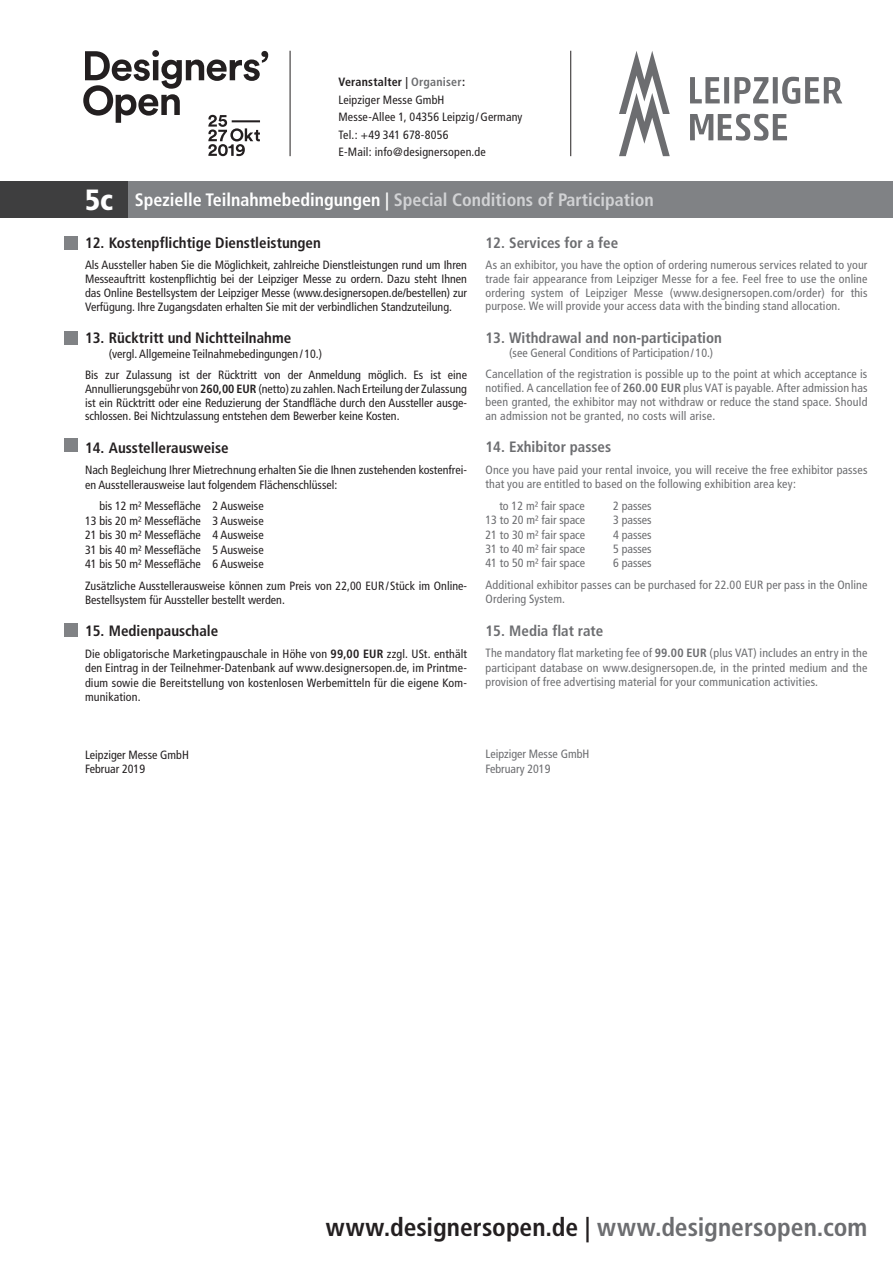
<style>
.page{position:relative;width:893px;height:1263px;background:#fff}
.page>*{position:absolute;margin:0;border:0;box-sizing:border-box;transform-origin:0 0}
.t1{font:700 condensed 25.5px "Frutiger";color:#231f20}
.t2{font:700 condensed 18px "Frutiger";color:#d1d2d4}
.t3{font:700 condensed 15px "Frutiger";color:#231f20}
.t4{font:700 condensed 15px "Frutiger";color:#6c6d70}
.t5{font:condensed 12px/14.4px "Frutiger";color:#231f20}
.t6{font:condensed 12px/13.8px "Frutiger";letter-spacing:.01em;color:#6c6d70}
.s1{font-weight:700}
.s2{font-weight:700;color:#6c6d70}
.s3{font-weight:900;font-size:29.25px;color:#fff}
.s4{color:#fff}
.s5{color:#6c6d70}
</style>
<div class="page">
<div style="left:0;top:182px;width:893px;height:36px;background:#808285"></div>
<div style="left:0;top:182px;width:128px;height:36px;background:#3e3e3f"></div>
<div style="left:64px;top:236px;width:14px;height:14px;background:#808285"></div>
<div style="left:64px;top:331px;width:14px;height:14px;background:#808285"></div>
<div style="left:64px;top:438px;width:14px;height:14px;background:#808285"></div>
<div style="left:64px;top:623px;width:14px;height:14px;background:#808285"></div>
<hr style="left:570px;top:51px;width:1px;height:105px;background:#231f20">
<hr style="left:290px;top:51px;width:1px;height:105px;background:#231f20">
<svg style="left:690px;top:114px;width:97px;height:27px"></svg>
<svg style="left:690px;top:77px;width:152px;height:27px"></svg>
<svg style="left:619px;top:51px;width:51px;height:105px"></svg>
<svg style="left:83px;top:50px;width:185px;height:106px"></svg>
<p class="t5" style="left:338px;top:73px;width:186px;line-height:17.5px"><span class="s1">Veranstalter |</span> <span class="s2">Organiser</span><span class="s1">:<br></span>Leipziger Messe GmbH<br>Messe-Allee 1, 04356 Leipzig /Germany<br>Tel.: +49 341 678-8056<br>E-Mail: info@designersopen.de</p>
<h2 class="t2" style="left:85px;top:189px;width:570px"><span class="s3">5c</span> <span class="s4">Spezielle Teilnahmebedingungen |</span> Special Conditions of Participation</h2>
<p class="t3" style="left:85px;top:234px;width:237px">12. Kostenpflichtige Dienstleistungen</p>
<p class="t5" style="left:85px;top:258px;width:383px;line-height:14px;text-align:justify">Als Aussteller haben Sie die Möglichkeit, zahlreiche Dienstleistungen rund um Ihren Messeauftritt kostenpflichtig bei der Leipziger Messe zu ordern. Dazu steht Ihnen das Online Bestellsystem der Leipziger Messe (www.designersopen.de/bestellen) zur Verfügung. Ihre Zugangsdaten erhalten Sie mit der verbindlichen Standzuteilung.</p>
<p class="t3" style="left:85px;top:329px;width:208px">13. Rücktritt und Nichtteilnahme</p>
<p class="t5" style="left:85px;top:343px;width:383px;line-height:21px;text-indent:24px">(vergl. Allgemeine Teilnahmebedingungen / 10.)<br>Bis zur Zulassung ist der Rücktritt von der Anmeldung möglich. Es ist eine</p>
<p class="t5" style="left:85px;top:382px;width:383px;line-height:13.8px;text-align:justify">Annullierungsgebühr von <span class="s1">260,00 EUR</span> (netto) zu zahlen. Nach Erteilung der Zulassung ist ein Rücktritt oder eine Reduzierung der Standfläche durch den Aussteller ausge&shy;schlossen. Bei Nichtzulassung entstehen dem Bewerber keine Kosten.</p>
<p class="t3" style="left:85px;top:439px;width:145px">14. Ausstellerausweise</p>
<p class="t5" style="left:85px;top:463px;width:383px">Nach Begleichung Ihrer Mietrechnung erhalten Sie die Ihnen zustehenden kostenfrei&shy;en Ausstellerausweise laut folgendem Flächenschlüssel:</p>
<p class="t5" style="left:85px;top:499px;width:180px;text-align:justify;text-indent:14px">bis 12 m² Messefläche 2 Ausweise 13 bis 20 m² Messefläche 3 Ausweise 21 bis 30 m² Messefläche 4 Ausweise 31 bis 40 m² Messefläche 5 Ausweise 41 bis 50 m² Messefläche 6 Ausweise</p>
<p class="t5" style="left:85px;top:578px;width:383px">Zusätzliche Ausstellerausweise können zum Preis von 22,00 EUR/ Stück im Online-<br>Bestellsystem für Aussteller bestellt werden.</p>
<p class="t3" style="left:85px;top:622px;width:135px">15. Medienpauschale</p>
<p class="t5" style="left:85px;top:647px;width:383px;text-align:justify">Die obligatorische Marketingpauschale in Höhe von <span class="s1">99,00 EUR</span> zzgl. USt. enthält den Eintrag in der Teilnehmer-Datenbank auf www.designersopen.de, im Printme&shy;dium sowie die Bereitstellung von kostenlosen Werbemitteln für die eigene Kom&shy;munikation.</p>
<p class="t4" style="left:485px;top:234px;width:134px">12. Services for a fee</p>
<p class="t6" style="left:485px;top:258px;width:384px;text-align:justify">As an exhibitor, you have the option of ordering numerous services related to your trade fair appearance from Leipziger Messe for a fee. Feel free to use the online ordering system of Leipziger Messe (www.designersopen.com/order) for this purpose. We will provide your access data with the binding stand allocation.</p>
<p class="t4" style="left:485px;top:329px;width:238px">13. Withdrawal and non-participation</p>
<p class="t6" style="left:485px;top:343px;width:383px;line-height:21px;text-indent:24px">(see General Conditions of Participation / 10.)<br>Cancellation of the registration is possible up to the point at which acceptance is</p>
<p class="t6" style="left:485px;top:381px;width:383px;text-align:justify">notified. A cancellation fee of <span class="s1">260.00 EUR</span> plus VAT is payable. After admission has been granted, the exhibitor may not withdraw or reduce the stand space. Should an admission not be granted, no costs will arise.</p>
<p class="t4" style="left:485px;top:438px;width:127px">14. Exhibitor passes</p>
<p class="t6" style="left:485px;top:462px;width:383px;line-height:14.4px">Once you have paid your rental invoice, you will receive the free exhibitor passes that you are entitled to based on the following exhibition area key:</p>
<p class="t6" style="left:499px;top:499px;width:87px">to 12 m² fair space</p>
<p class="t6" style="left:613px;top:499px;width:40px">2 passes</p>
<p class="t6" style="left:485px;top:513px;width:101px">13 to 20 m² fair space</p>
<p class="t6" style="left:613px;top:513px;width:40px">3 passes</p>
<p class="t6" style="left:485px;top:527px;width:101px">21 to 30 m² fair space</p>
<p class="t6" style="left:613px;top:527px;width:40px">4 passes</p>
<p class="t6" style="left:485px;top:542px;width:101px">31 to 40 m² fair space</p>
<p class="t6" style="left:613px;top:542px;width:40px">5 passes</p>
<p class="t6" style="left:485px;top:556px;width:101px">41 to 50 m² fair space</p>
<p class="t6" style="left:485px;top:552px;width:383px;line-height:21.6px;text-indent:128px">6 passes<br>Additional exhibitor passes can be purchased for 22.00 EUR per pass in the Online</p>
<p class="t6" style="left:485px;top:592px;width:81px">Ordering System.</p>
<p class="t4" style="left:485px;top:622px;width:119px">15. Media flat rate</p>
<p class="t6" style="left:485px;top:646px;width:383px;line-height:14.4px;text-align:justify">The mandatory flat marketing fee of <span class="s1">99.00 EUR</span> (plus VAT) includes an entry in the participant database on www.designersopen.de, in the printed medium and the provision of free advertising material for your communication activities.</p>
<p class="t5" style="left:85px;top:747px;width:105px">Leipziger Messe GmbH<br>Februar 2019</p>
<p class="t6" style="left:485px;top:747px;width:105px;line-height:14.4px">Leipziger Messe GmbH<br>February 2019</p>
<h1 class="t1" style="left:326px;top:1212px;width:543px">www.designersopen.de | <span class="s5">www.designersopen.com</span></h1>
</div>
